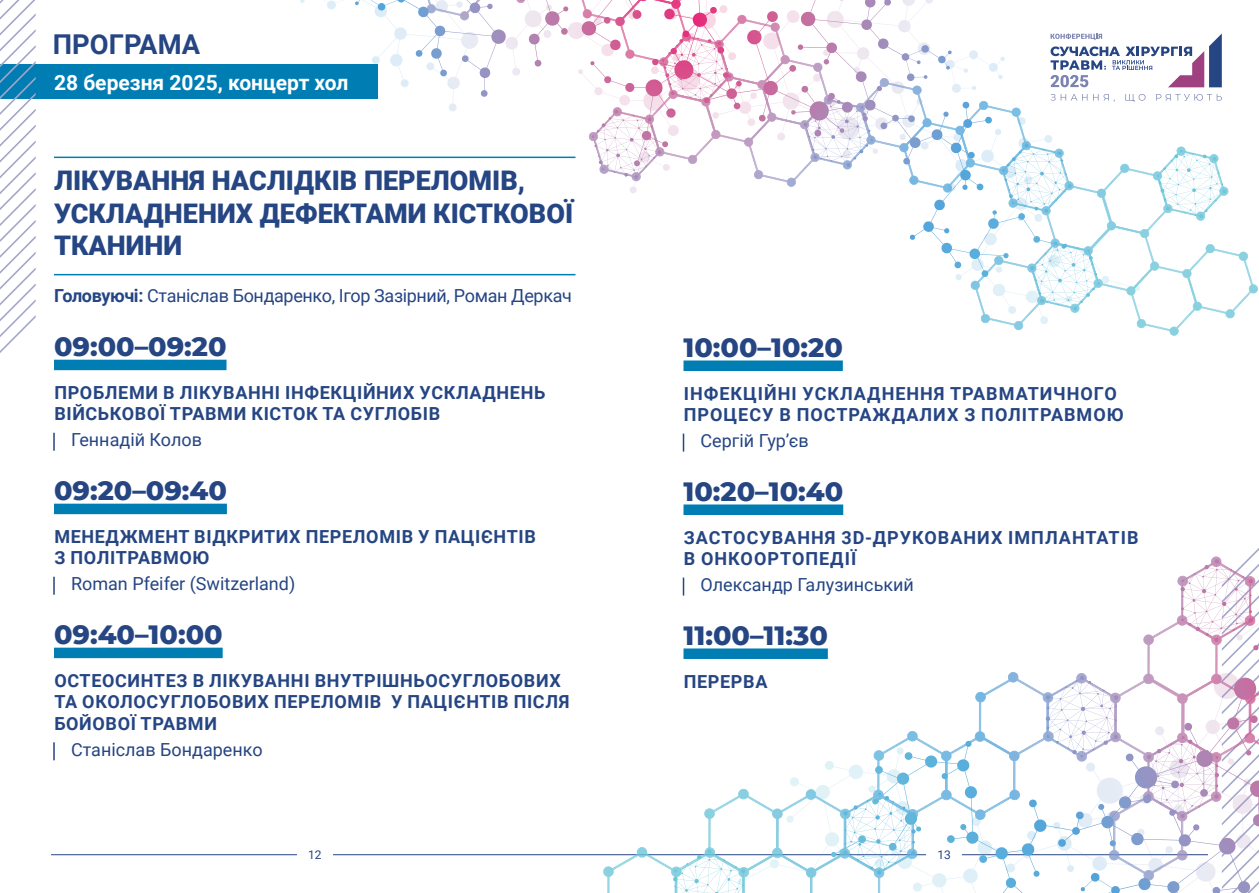
<style>
.page{position:relative;width:1259px;height:893px;background:#fff}
.page>*{position:absolute;margin:0;border:0;box-sizing:border-box;transform-origin:0 0}
.t1{font:700 27.3px "Roboto";color:#254583}
.t2{font:800 27px "Montserrat";color:#254583}
.t3{font:900 27px/32.4px "Roboto";color:#254583}
.t4{font:700 21px "Roboto";color:#fff}
.t5{font:700 18px/21.6px "Roboto";letter-spacing:.035em;color:#254583}
.t6{font:700 18px/21.6px "Roboto";letter-spacing:.055em;color:#254583}
.t7{font:18px "Roboto";color:#254583}
.t8{font:18px "Roboto";letter-spacing:-.02em;color:#254583}
.t9{font:12px "Roboto";color:#254583}
.s1{font-weight:700}
</style>
<div class="page">
<hr style="left:51px;top:854px;width:1157px;height:1px;background:#254583">
<div style="left:297px;top:846px;width:36px;height:17px;background:#fff"></div>
<div style="left:0;top:65px;width:378px;height:34px;background:#007eb4"></div>
<svg style="left:0;top:0;width:36px;height:353px"></svg>
<svg style="left:420px;top:0;width:69px;height:21px"></svg>
<svg style="left:516px;top:0;width:9px;height:3px"></svg>
<svg style="left:576px;top:0;width:682px;height:336px"></svg>
<hr style="left:54px;top:274px;width:521px;height:1px;background:#007eb4">
<hr style="left:54px;top:157px;width:521px;height:1px;background:#007eb4">
<div style="left:54px;top:360px;width:172px;height:10px;background:#007eb4"></div>
<svg style="left:53px;top:433px;width:2px;height:18px"></svg>
<div style="left:54px;top:504px;width:173px;height:10px;background:#007eb4"></div>
<svg style="left:53px;top:577px;width:2px;height:18px"></svg>
<div style="left:54px;top:648px;width:169px;height:10px;background:#007eb4"></div>
<svg style="left:53px;top:742px;width:2px;height:18px"></svg>
<div style="left:683px;top:360px;width:160px;height:11px;background:#007eb4"></div>
<svg style="left:603px;top:433px;width:656px;height:460px"></svg>
<svg style="left:874px;top:645px;width:385px;height:207px"></svg>
<h1 class="t1" style="left:53px;top:25px;width:149px">ПРОГРАМА</h1>
<p class="t4" style="left:54px;top:68px;width:296px">28 березня 2025, концерт хол</p>
<h2 class="t3" style="left:54px;top:164px;width:520px">ЛІКУВАННЯ НАСЛІДКІВ ПЕРЕЛОМІВ,<br>УСКЛАДНЕНИХ ДЕФЕКТАМИ КІСТКОВОЇ<br>ТКАНИНИ</h2>
<p class="t8" style="left:54px;top:283px;width:519px"><span class="s1">Головуючі:</span> Станіслав Бондаренко, Ігор Зазірний, Роман Деркач</p>
<h2 class="t2" style="left:54px;top:327px;width:174px">09:00–09:20</h2>
<p class="t5" style="left:54px;top:381px;width:492px">ПРОБЛЕМИ В ЛІКУВАННІ ІНФЕКЦІЙНИХ УСКЛАДНЕНЬ<br>ВІЙСЬКОВОЇ ТРАВМИ КІСТОК ТА СУГЛОБІВ</p>
<p class="t7" style="left:71px;top:427px;width:132px">Геннадій Колов</p>
<h2 class="t2" style="left:54px;top:470px;width:174px">09:20–09:40</h2>
<p class="t5" style="left:54px;top:525px;width:483px">МЕНЕДЖМЕНТ ВІДКРИТИХ ПЕРЕЛОМІВ У ПАЦІЄНТІВ<br>З ПОЛІТРАВМОЮ</p>
<p class="t7" style="left:71px;top:571px;width:226px">Roman Pfeifer (Switzerland)</p>
<h2 class="t2" style="left:54px;top:614px;width:170px">09:40–10:00</h2>
<p class="t5" style="left:54px;top:669px;width:516px">ОСТЕОСИНТЕЗ В ЛІКУВАННІ ВНУТРІШНЬОСУГЛОБОВИХ<br>ТА ОКОЛОСУГЛОБОВИХ ПЕРЕЛОМІВ У ПАЦІЄНТІВ ПІСЛЯ<br>БОЙОВОЇ ТРАВМИ</p>
<p class="t7" style="left:71px;top:737px;width:193px">Станіслав Бондаренко</p>
<h2 class="t2" style="left:683px;top:327px;width:161px">10:00–10:20</h2>
<p class="t6" style="left:684px;top:382px;width:441px">ІНФЕКЦІЙНІ УСКЛАДНЕННЯ ТРАВМАТИЧНОГО<br>ПРОЦЕСУ В ПОСТРАЖДАЛИХ З ПОЛІТРАВМОЮ</p>
<p class="t7" style="left:700px;top:428px;width:110px">Сергій Гур’єв</p>
<h2 class="t2" style="left:683px;top:471px;width:161px">10:20–10:40</h2>
<p class="t6" style="left:684px;top:526px;width:456px">ЗАСТОСУВАННЯ 3D-ДРУКОВАНИХ ІМПЛАНТАТІВ<br>В ОНКООРТОПЕДІЇ</p>
<p class="t7" style="left:700px;top:572px;width:215px">Олександр Галузинський</p>
<h2 class="t2" style="left:683px;top:615px;width:146px">11:00–11:30</h2>
<p class="t5" style="left:684px;top:670px;width:85px">ПЕРЕРВА</p>
<p class="t9" style="left:308px;top:846px;width:15px">12</p>
<p class="t9" style="left:937px;top:846px;width:15px">13</p>
</div>
